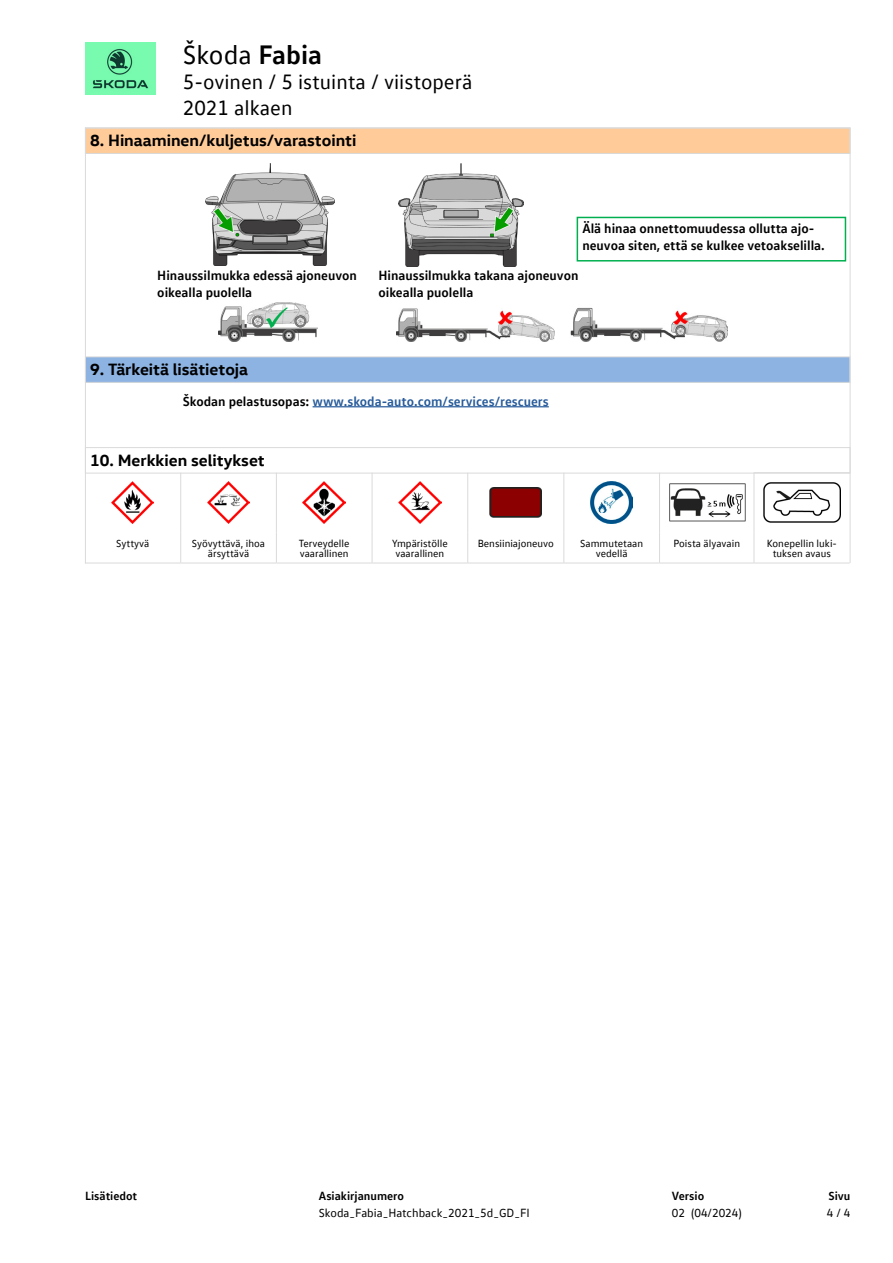
<style>
.page{position:relative;width:893px;height:1263px;background:#fff}
.page>*{position:absolute;margin:0;border:0;box-sizing:border-box;transform-origin:0 0}
.t1{font:27px "VW Text Office";color:#000}
.t2{font:21px/25.5px "VW Text Office";color:#000}
.Kapiteltitel{font:700 16.5px "VW Head Office";color:#000}
.Warntext{font:700 13.5px/16.5px "VW Text Office";color:#000}
.Hinweistext{font:700 13.5px/16.5px "VW Text Office";color:#000}
.Warntext-2{font:700 13.5px "VW Text Office";color:#275b9b}
.Fusszeile{font:12px "VW Text Office";color:#000}
.Fusszeile_fett{font:700 12px "VW Text Office";color:#000}
.Legende_Kap_10{font:10.5px/10.5px "VW Text Office";color:#000;text-align:center}
.s1{font-weight:700}
.s2{color:#000}
</style>
<div class="page">
<img style="left:85px;top:43px;width:71px;height:52px">
<div style="left:85px;top:447px;width:765px;height:26px;border:1px solid #dadada"></div>
<hr style="left:754px;top:563px;width:96px;height:1px;background:#dadada">
<hr style="left:180px;top:473px;width:1px;height:59px;background:#dadada">
<hr style="left:276px;top:473px;width:1px;height:59px;background:#dadada">
<hr style="left:372px;top:473px;width:1px;height:59px;background:#dadada">
<hr style="left:467px;top:473px;width:1px;height:59px;background:#dadada">
<hr style="left:563px;top:473px;width:1px;height:59px;background:#dadada">
<hr style="left:754px;top:472px;width:96px;height:1px;background:#dadada">
<hr style="left:180px;top:532px;width:1px;height:31px;background:#dadada">
<hr style="left:276px;top:532px;width:1px;height:31px;background:#dadada">
<hr style="left:372px;top:532px;width:1px;height:31px;background:#dadada">
<hr style="left:467px;top:532px;width:1px;height:31px;background:#dadada">
<hr style="left:563px;top:532px;width:1px;height:31px;background:#dadada">
<hr style="left:85px;top:563px;width:96px;height:1px;background:#dadada">
<hr style="left:181px;top:563px;width:95px;height:1px;background:#dadada">
<hr style="left:276px;top:563px;width:96px;height:1px;background:#dadada">
<hr style="left:372px;top:563px;width:96px;height:1px;background:#dadada">
<hr style="left:468px;top:563px;width:96px;height:1px;background:#dadada">
<hr style="left:564px;top:563px;width:95px;height:1px;background:#dadada">
<hr style="left:659px;top:473px;width:1px;height:59px;background:#dadada">
<hr style="left:659px;top:532px;width:1px;height:31px;background:#dadada">
<hr style="left:659px;top:563px;width:95px;height:1px;background:#dadada">
<hr style="left:754px;top:473px;width:1px;height:59px;background:#dadada">
<hr style="left:754px;top:532px;width:1px;height:31px;background:#dadada">
<img style="left:111px;top:481px;width:43px;height:43px">
<img style="left:207px;top:481px;width:43px;height:43px">
<img style="left:303px;top:481px;width:42px;height:43px">
<img style="left:399px;top:481px;width:42px;height:43px">
<img style="left:489px;top:487px;width:53px;height:31px">
<img style="left:590px;top:481px;width:43px;height:42px">
<img style="left:669px;top:484px;width:77px;height:37px">
<img style="left:763px;top:482px;width:77px;height:41px">
<div style="left:85px;top:357px;width:765px;height:25px;background:#8db3e2"></div>
<div style="left:85px;top:356px;width:765px;height:27px;border:1px solid #dadada"></div>
<hr style="left:313px;top:406px;width:236px;height:1px;background:#275b9b">
<div style="left:85px;top:128px;width:765px;height:25px;background:#fc9"></div>
<div style="left:85px;top:128px;width:765px;height:26px;border:1px solid #dadada"></div>
<div style="left:577px;top:217px;width:269px;height:45px;border:2px solid #00b050"></div>
<img style="left:219px;top:302px;width:99px;height:39px">
<img style="left:396px;top:307px;width:331px;height:34px">
<hr style="left:85px;top:128px;width:765px;height:1px;background:#dadada">
<hr style="left:85px;top:128px;width:1px;height:435px;background:#dadada">
<hr style="left:850px;top:128px;width:1px;height:435px;background:#dadada">
<img style="left:205px;top:164px;width:130px;height:102px">
<img style="left:398px;top:163px;width:125px;height:103px">
<h1 class="t1" style="left:183px;top:38px;width:141px">Škoda <span class="s1">Fabia</span></h1>
<h2 class="t2" style="left:183px;top:69px;width:291px">5-ovinen / 5 istuinta / viistoperä<br>2021 alkaen</h2>
<p class="Kapiteltitel" style="left:90px;top:130px;width:268px">8. Hinaaminen/kuljetus/varastointi</p>
<p class="Hinweistext" style="left:582px;top:220px;width:244px">Älä hinaa onnettomuudessa ollutta ajo&shy;neuvoa siten, että se kulkee vetoakselilla.</p>
<p class="Warntext" style="left:157px;top:267px;width:201px">Hinaussilmukka edessä ajoneuvon oikealla puolella</p>
<p class="Warntext" style="left:378px;top:267px;width:201px">Hinaussilmukka takana ajoneuvon oikealla puolella</p>
<p class="Kapiteltitel" style="left:90px;top:359px;width:160px">9. Tärkeitä lisätietoja</p>
<p class="Warntext-2" style="left:183px;top:392px;width:367px"><span class="s2">Škodan pelastusopas:</span> www.skoda-auto.com/services/rescuers</p>
<p class="Kapiteltitel" style="left:90px;top:449px;width:176px">10. Merkkien selitykset</p>
<p class="Legende_Kap_10" style="left:116px;top:537px;width:35px">Syttyvä</p>
<p class="Legende_Kap_10" style="left:192px;top:537px;width:75px">Syövyttävä, ihoa ärsyttävä</p>
<p class="Legende_Kap_10" style="left:299px;top:537px;width:52px;text-align:left">Terveydelle vaarallinen</p>
<p class="Legende_Kap_10" style="left:392px;top:537px;width:57px">Ympäristölle vaarallinen</p>
<p class="Legende_Kap_10" style="left:478px;top:537px;width:78px">Bensiiniajoneuvo</p>
<p class="Legende_Kap_10" style="left:580px;top:537px;width:65px">Sammutetaan vedellä</p>
<p class="Legende_Kap_10" style="left:673px;top:537px;width:68px">Poista älyavain</p>
<p class="Legende_Kap_10" style="left:767px;top:537px;width:72px">Konepellin luki&shy;tuksen avaus</p>
<p class="Fusszeile_fett" style="left:85px;top:1188px;width:54px">Lisätiedot</p>
<p class="Fusszeile_fett" style="left:319px;top:1188px;width:87px">Asiakirjanumero</p>
<p class="Fusszeile" style="left:319px;top:1206px;width:212px">Skoda_Fabia_Hatchback_2021_5d_GD_FI</p>
<p class="Fusszeile_fett" style="left:672px;top:1188px;width:34px">Versio</p>
<p class="Fusszeile" style="left:672px;top:1206px;width:72px">02 (04/2024)</p>
<p class="Fusszeile_fett" style="left:828px;top:1188px;width:24px">Sivu</p>
<p class="Fusszeile" style="left:827px;top:1206px;width:25px">4 / 4</p>
</div>
